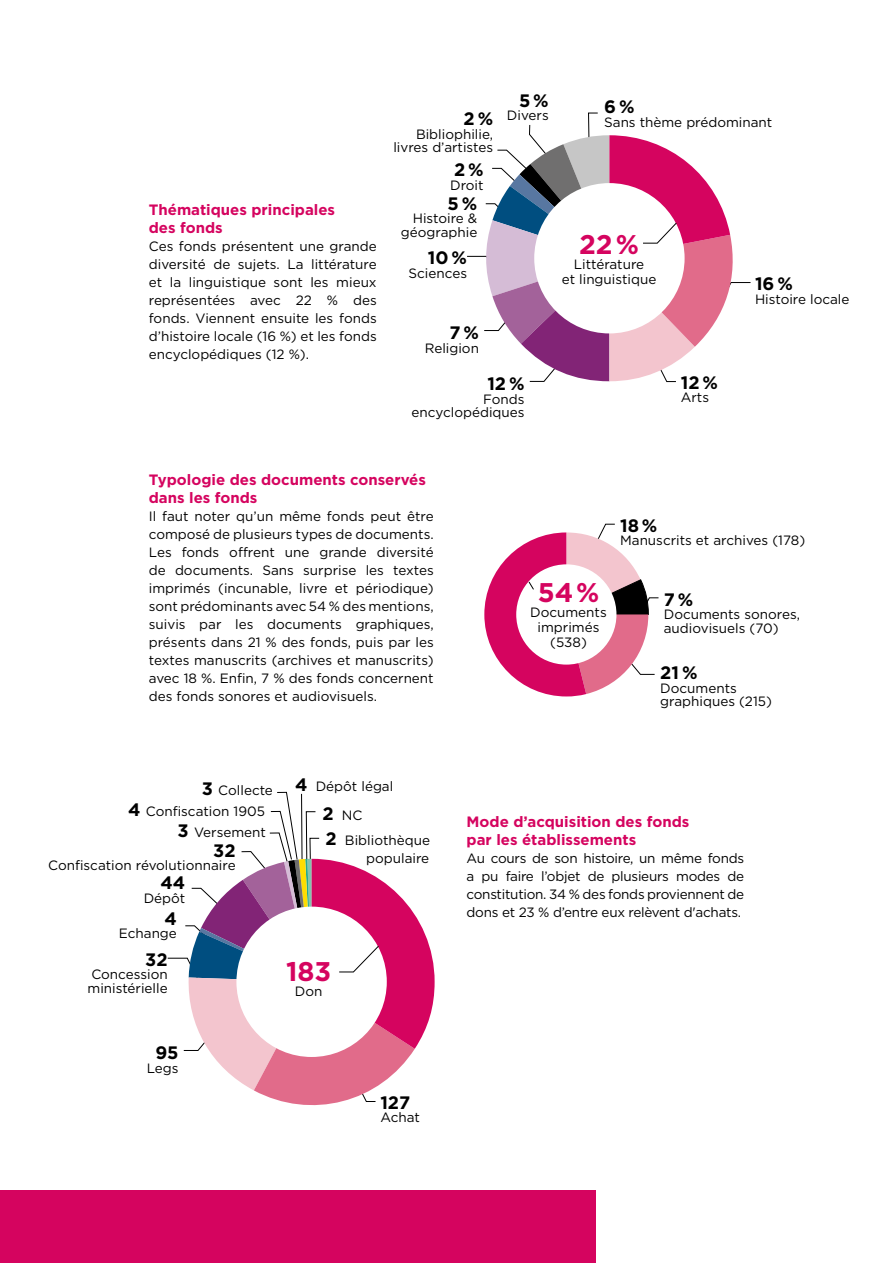
<style>
.page{position:relative;width:893px;height:1263px;background:#fff}
.page>*{position:absolute;margin:0;border:0;box-sizing:border-box;transform-origin:0 0}
.t1{font:700 27px "Gotham";color:#d5045f}
.t2{font:700 18px "Gotham";color:#000}
.t3{font:700 15px/18px "Gotham";color:#d5045f}
.t4{font:13.5px/18px "Gotham";color:#000;text-align:right}
.s1{font-weight:700;font-size:18px}
</style>
<div class="page">
<div style="left:0;top:1191px;width:595px;height:72px;background:#d5045f"></div>
<svg style="left:167px;top:792px;width:268px;height:314px"></svg>
<svg style="left:467px;top:112px;width:284px;height:270px"></svg>
<svg style="left:484px;top:524px;width:175px;height:172px"></svg>
<p class="t3" style="left:149px;top:200px;width:188px">Thématiques principales des fonds</p>
<p class="t4" style="left:149px;top:237px;width:229px;text-align:justify">Ces fonds présentent une grande diversité de sujets. La littérature et la linguistique sont les mieux représentées avec 22 % des fonds. Viennent ensuite les fonds d’histoire locale (16 %) et les fonds encyclopédiques (12 %).</p>
<h2 class="t2" style="left:464px;top:107px;width:31px">2%</h2>
<p class="t4" style="left:393px;top:127px;width:101px;line-height:13.5px">Bibliophilie, livres d’artistes</p>
<h2 class="t2" style="left:454px;top:158px;width:31px">2%</h2>
<p class="t4" style="left:450px;top:175px;width:35px">Droit</p>
<h2 class="t2" style="left:448px;top:192px;width:31px">5%</h2>
<p class="t4" style="left:401px;top:212px;width:78px;line-height:13.5px">Histoire &amp; géographie</p>
<h2 class="t2" style="left:428px;top:246px;width:41px">10%</h2>
<p class="t4" style="left:409px;top:263px;width:60px">Sciences</p>
<h2 class="t2" style="left:519px;top:88px;width:31px">5%</h2>
<p class="t4" style="left:507px;top:106px;width:43px">Divers</p>
<h2 class="t2" style="left:449px;top:321px;width:31px">7%</h2>
<p class="t4" style="left:425px;top:339px;width:56px">Religion</p>
<h2 class="t2" style="left:487px;top:372px;width:39px">12%</h2>
<p class="t4" style="left:412px;top:392px;width:114px;line-height:13.5px">Fonds encyclopédiques</p>
<h2 class="t2" style="left:604px;top:95px;width:32px">6%</h2>
<p class="t4" style="left:604px;top:113px;width:170px">Sans thème prédominant</p>
<h1 class="t1" style="left:579px;top:226px;width:61px">22%</h1>
<p class="t4" style="left:562px;top:256px;width:96px;line-height:15px;text-align:center">Littérature<br>et linguistique</p>
<h2 class="t2" style="left:681px;top:370px;width:39px">12%</h2>
<p class="t4" style="left:681px;top:388px;width:30px">Arts</p>
<h2 class="t2" style="left:755px;top:272px;width:39px">16%</h2>
<p class="t4" style="left:755px;top:290px;width:96px">Histoire locale</p>
<p class="t3" style="left:149px;top:470px;width:279px">Typologie des documents conservés dans les fonds</p>
<p class="t4" style="left:149px;top:507px;width:286px;text-align:justify">Il faut noter qu’un même fonds peut être composé de plusieurs types de documents.<br>Les fonds offrent une grande diversité de documents. Sans surprise les textes imprimés (incunable, livre et périodique) sont prédominants avec 54 % des mentions, suivis par les documents graphiques, présents dans 21 % des fonds, puis par les textes manuscrits (archives et manuscrits) avec 18 %. Enfin, 7 % des fonds concernent des fonds sonores et audiovisuels.</p>
<p class="t4" style="left:202px;top:781px;width:73px"><span class="s1">3</span> Collecte</p>
<p class="t4" style="left:128px;top:801px;width:138px"><span class="s1">4</span> Confiscation 1905</p>
<p class="t4" style="left:178px;top:823px;width:90px"><span class="s1">3</span> Versement</p>
<h2 class="t2" style="left:213px;top:838px;width:24px">32</h2>
<p class="t4" style="left:48px;top:856px;width:189px">Confiscation révolutionnaire</p>
<h2 class="t2" style="left:161px;top:871px;width:26px">44</h2>
<p class="t4" style="left:144px;top:889px;width:43px">Dépôt</p>
<h2 class="t2" style="left:165px;top:906px;width:14px">4</h2>
<p class="t4" style="left:119px;top:924px;width:60px">Echange</p>
<h2 class="t2" style="left:145px;top:947px;width:24px">32</h2>
<p class="t4" style="left:88px;top:967px;width:82px;line-height:13.5px;text-align:left">Concession ministérielle</p>
<p class="t4" style="left:295px;top:777px;width:100px"><span class="s1">4</span> Dépôt légal</p>
<p class="t4" style="left:322px;top:806px;width:41px"><span class="s1">2</span> NC</p>
<p class="t4" style="left:326px;top:831px;width:106px"><span class="s1">2</span> Bibliothèque populaire</p>
<h1 class="t1" style="left:286px;top:954px;width:47px">183</h1>
<p class="t4" style="left:295px;top:982px;width:29px">Don</p>
<h2 class="t2" style="left:155px;top:1041px;width:25px">95</h2>
<p class="t4" style="left:147px;top:1058px;width:33px">Legs</p>
<h2 class="t2" style="left:380px;top:1090px;width:31px">127</h2>
<p class="t4" style="left:380px;top:1108px;width:41px">Achat</p>
<h1 class="t1" style="left:538px;top:574px;width:63px">54%</h1>
<p class="t4" style="left:530px;top:604px;width:78px;line-height:15px;text-align:center">Documents imprimés (538)</p>
<h2 class="t2" style="left:620px;top:514px;width:39px">18%</h2>
<p class="t4" style="left:620px;top:531px;width:187px">Manuscrits et archives (178)</p>
<h2 class="t2" style="left:664px;top:587px;width:31px">7%</h2>
<p class="t4" style="left:664px;top:607px;width:138px;line-height:13.5px;text-align:left">Documents sonores, audiovisuels (70)</p>
<h2 class="t2" style="left:660px;top:661px;width:39px">21%</h2>
<p class="t4" style="left:660px;top:681px;width:113px;line-height:13.5px;text-align:left">Documents graphiques (215)</p>
<p class="t3" style="left:467px;top:812px;width:224px">Mode d’acquisition des fonds par les établissements</p>
<p class="t4" style="left:467px;top:849px;width:279px;text-align:justify">Au cours de son histoire, un même fonds a pu faire l’objet de plusieurs modes de constitution. 34 % des fonds proviennent de dons et 23 % d’entre eux relèvent d'achats.</p>
</div>
